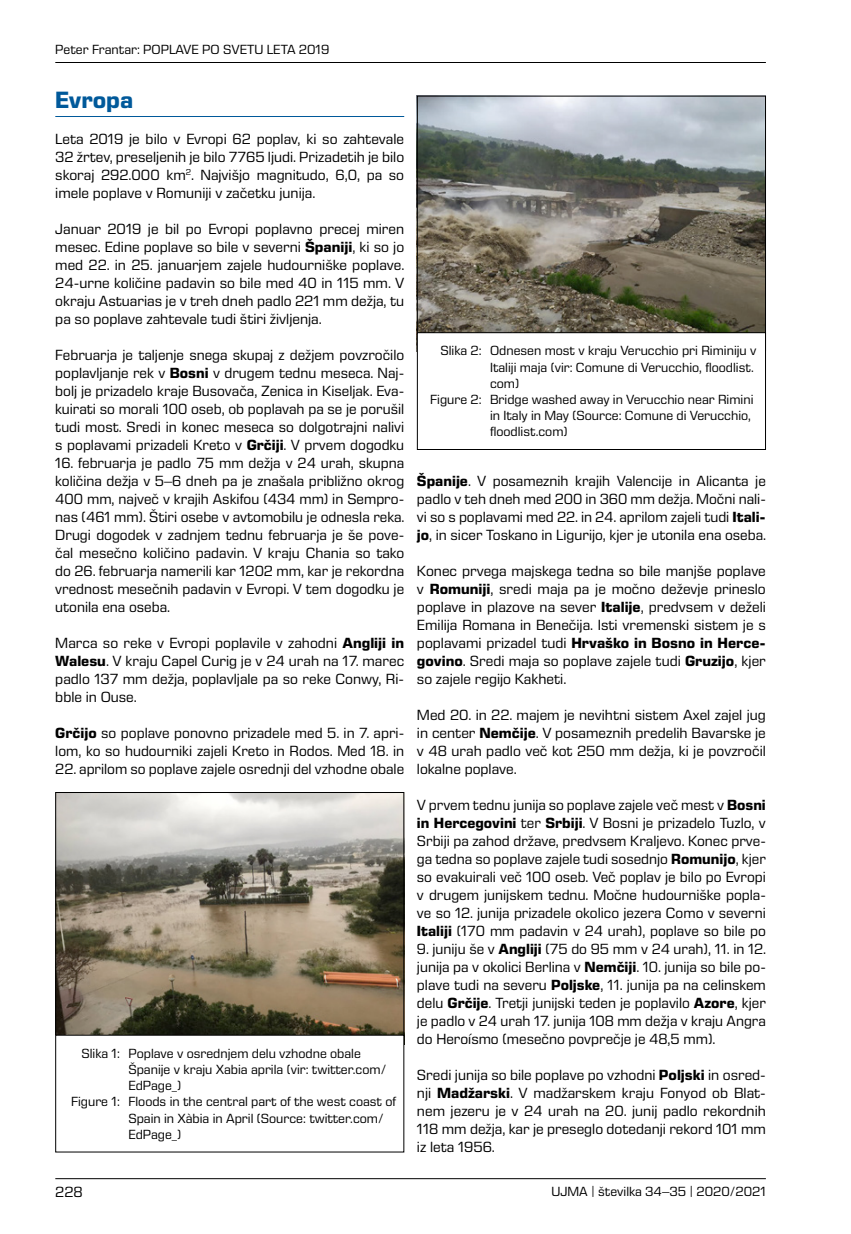
<style>
.page{position:relative;width:851px;height:1234px;background:#fff}
.page>*{position:absolute;margin:0;border:0;box-sizing:border-box;transform-origin:0 0}
._01_Naslov_Mo__W_14{font:700 24px "Eurostile Next LT Pro";color:#00599a}
._00_normal_10pt_SLO{font:15px/18px "Eurostile Next LT Pro";color:#000;text-align:justify}
._08_paginacija_9pt{font:15px "Eurostile Next LT Pro";color:#000}
._06_podpis_pod_sliko{font:13.5px/16.2px "Eurostile Next LT Pro";color:#000}
._07_top_napis_9pt{font:13.5px "Eurostile Next LT Pro";color:#000}
._09_spodaj_stevilka{font:13.5px "Eurostile Next LT Pro";color:#000}
.s1{font-weight:700}
</style>
<div class="page">
<hr style="left:55px;top:1177px;width:710px;height:1px;background:#000">
<hr style="left:55px;top:62px;width:710px;height:1px;background:#000">
<hr style="left:55px;top:116px;width:349px;height:1px;background:#00599a">
<img style="left:57px;top:794px;width:345px;height:240px">
<img style="left:419px;top:98px;width:344px;height:234px">
<div style="left:55px;top:1034px;width:349px;height:118px;border:1px solid #000"></div>
<div style="left:417px;top:332px;width:348px;height:118px;border:1px solid #000"></div>
<p class="_07_top_napis_9pt" style="left:55px;top:42px;width:275px">Peter Frantar: POPLAVE PO SVETU LETA 2019</p>
<p class="_01_Naslov_Mo__W_14" style="left:55px;top:86px;width:79px">Evropa</p>
<p class="_00_normal_10pt_SLO" style="left:55px;top:130px;width:350px">Leta 2019 je bilo v Evropi 62 poplav, ki so zahtevale 32 žrtev, preseljenih je bilo 7765 ljudi. Prizadetih je bilo skoraj 292.000 km<sup>2</sup>. Najvišjo magnitudo, 6,0, pa so imele poplave v Romuniji v začetku junija.</p>
<p class="_00_normal_10pt_SLO" style="left:55px;top:220px;width:350px">Januar 2019 je bil po Evropi poplavno precej miren mesec. Edine poplave so bile v severni <span class="s1">Španiji</span>, ki so jo med 22. in 25. januarjem zajele hudourniške poplave.<br>24-urne količine padavin so bile med 40 in 115 mm. V okraju Astuarias je v treh dneh padlo 221 mm dežja, tu pa so poplave zahtevale tudi štiri življenja.</p>
<p class="_00_normal_10pt_SLO" style="left:55px;top:346px;width:350px">Februarja je taljenje snega skupaj z dežjem povzročilo poplavljanje rek v <span class="s1">Bosni</span> v drugem tednu meseca. Naj&shy;bolj je prizadelo kraje Busovača, Zenica in Kiseljak. Eva&shy;kuirati so morali 100 oseb, ob poplavah pa se je porušil tudi most. Sredi in konec meseca so dolgotrajni nalivi s poplavami prizadeli Kreto v <span class="s1">Grčiji</span>. V prvem dogodku</p>
<p class="_00_normal_10pt_SLO" style="left:55px;top:454px;width:350px">16. februarja je padlo 75 mm dežja v 24 urah, skupna količina dežja v 5–6 dneh pa je znašala približno okrog 400 mm, največ v krajih Askifou (434 mm) in Sempro&shy;nas (461 mm). Štiri osebe v avtomobilu je odnesla reka.<br>Drugi dogodek v zadnjem tednu februarja je še pove&shy;čal mesečno količino padavin. V kraju Chania so tako do 26. februarja namerili kar 1202 mm, kar je rekordna vrednost mesečnih padavin v Evropi. V tem dogodku je utonila ena oseba.</p>
<p class="_00_normal_10pt_SLO" style="left:55px;top:634px;width:350px">Marca so reke v Evropi poplavile v zahodni <span class="s1">Angliji in Walesu</span>. V kraju Capel Curig je v 24 urah na 17. marec padlo 137 mm dežja, poplavljale pa so reke Conwy, Ri&shy;bble in Ouse.</p>
<p class="_00_normal_10pt_SLO" style="left:55px;top:724px;width:350px"><span class="s1">Grčijo</span> so poplave ponovno prizadele med 5. in 7. apri&shy;lom, ko so hudourniki zajeli Kreto in Rodos. Med 18. in</p>
<p class="_00_normal_10pt_SLO" style="left:55px;top:760px;width:350px">22. aprilom so poplave zajele osrednji del vzhodne obale</p>
<p class="_06_podpis_pod_sliko" style="left:128px;top:1044px;width:259px;text-indent:-47px">Slika 1: Poplave v osrednjem delu vzhodne obale<br>Španije v kraju Xabia aprila (vir: twitter.com/<br>EdPage_)</p>
<p class="_06_podpis_pod_sliko" style="left:128px;top:1093px;width:269px;text-indent:-57px">Figure 1: Floods in the central part of the west coast of<br>Spain in Xàbia in April (Source: twitter.com/<br>EdPage_)</p>
<p class="_06_podpis_pod_sliko" style="left:490px;top:342px;width:268px;text-indent:-50px">Slika 2: Odnesen most v kraju Verucchio pri Riminiju v<br>Italiji maja (vir: Comune di Verucchio, floodlist. com)</p>
<p class="_06_podpis_pod_sliko" style="left:490px;top:391px;width:265px;text-indent:-60px">Figure 2: Bridge washed away in Verucchio near Rimini in Italy in May (Source: Comune di Verucchio, floodlist.com)</p>
<p class="_00_normal_10pt_SLO" style="left:417px;top:472px;width:350px"><span class="s1">Španije</span>. V posameznih krajih Valencije in Alicanta je padlo v teh dneh med 200 in 360 mm dežja. Močni nali&shy;vi so s poplavami med 22. in 24. aprilom zajeli tudi <span class="s1">Itali&shy;jo</span>, in sicer Toskano in Ligurijo, kjer je utonila ena oseba.</p>
<p class="_00_normal_10pt_SLO" style="left:417px;top:562px;width:350px">Konec prvega majskega tedna so bile manjše poplave v <span class="s1">Romuniji</span>, sredi maja pa je močno deževje prineslo poplave in plazove na sever <span class="s1">Italije</span>, predvsem v deželi Emilija Romana in Benečija. Isti vremenski sistem je s poplavami prizadel tudi <span class="s1">Hrvaško in Bosno in Herce&shy;govino</span>. Sredi maja so poplave zajele tudi <span class="s1">Gruzijo</span>, kjer so zajele regijo Kakheti.</p>
<p class="_00_normal_10pt_SLO" style="left:417px;top:706px;width:350px">Med 20. in 22. majem je nevihtni sistem Axel zajel jug in center <span class="s1">Nemčije</span>. V posameznih predelih Bavarske je v 48 urah padlo več kot 250 mm dežja, ki je povzročil lokalne poplave.</p>
<p class="_00_normal_10pt_SLO" style="left:417px;top:796px;width:350px">V prvem tednu junija so poplave zajele več mest v <span class="s1">Bosni in Hercegovini</span> ter <span class="s1">Srbiji</span>. V Bosni je prizadelo Tuzlo, v Srbiji pa zahod države, predvsem Kraljevo. Konec prve&shy;ga tedna so poplave zajele tudi sosednjo <span class="s1">Romunijo</span>, kjer so evakuirali več 100 oseb. Več poplav je bilo po Evropi v drugem junijskem tednu. Močne hudourniške popla&shy;ve so 12. junija prizadele okolico jezera Como v severni <span class="s1">Italiji</span> (170 mm padavin v 24 urah), poplave so bile po</p>
<p class="_00_normal_10pt_SLO" style="left:417px;top:940px;width:351px">9. juniju še v <span class="s1">Angliji</span> (75 do 95 mm v 24 urah), 11. in 12. junija pa v okolici Berlina v <span class="s1">Nemčiji</span>. 10. junija so bile po&shy;plave tudi na severu <span class="s1">Poljske</span>, 11. junija pa na celinskem delu <span class="s1">Grčije</span>. Tretji junijski teden je poplavilo <span class="s1">Azore</span>, kjer je padlo v 24 urah 17. junija 108 mm dežja v kraju Angra do Heroísmo (mesečno povprečje je 48,5 mm).</p>
<p class="_00_normal_10pt_SLO" style="left:417px;top:1066px;width:350px">Sredi junija so bile poplave po vzhodni <span class="s1">Poljski</span> in osred&shy;nji <span class="s1">Madžarski</span>. V madžarskem kraju Fonyod ob Blat&shy;nem jezeru je v 24 urah na 20. junij padlo rekordnih 118 mm dežja, kar je preseglo dotedanji rekord 101 mm iz leta 1956.</p>
<p class="_08_paginacija_9pt" style="left:55px;top:1182px;width:29px">228</p>
<p class="_09_spodaj_stevilka" style="left:551px;top:1183px;width:216px">UJMA | številka 34–35 | 2020/2021</p>
</div>
